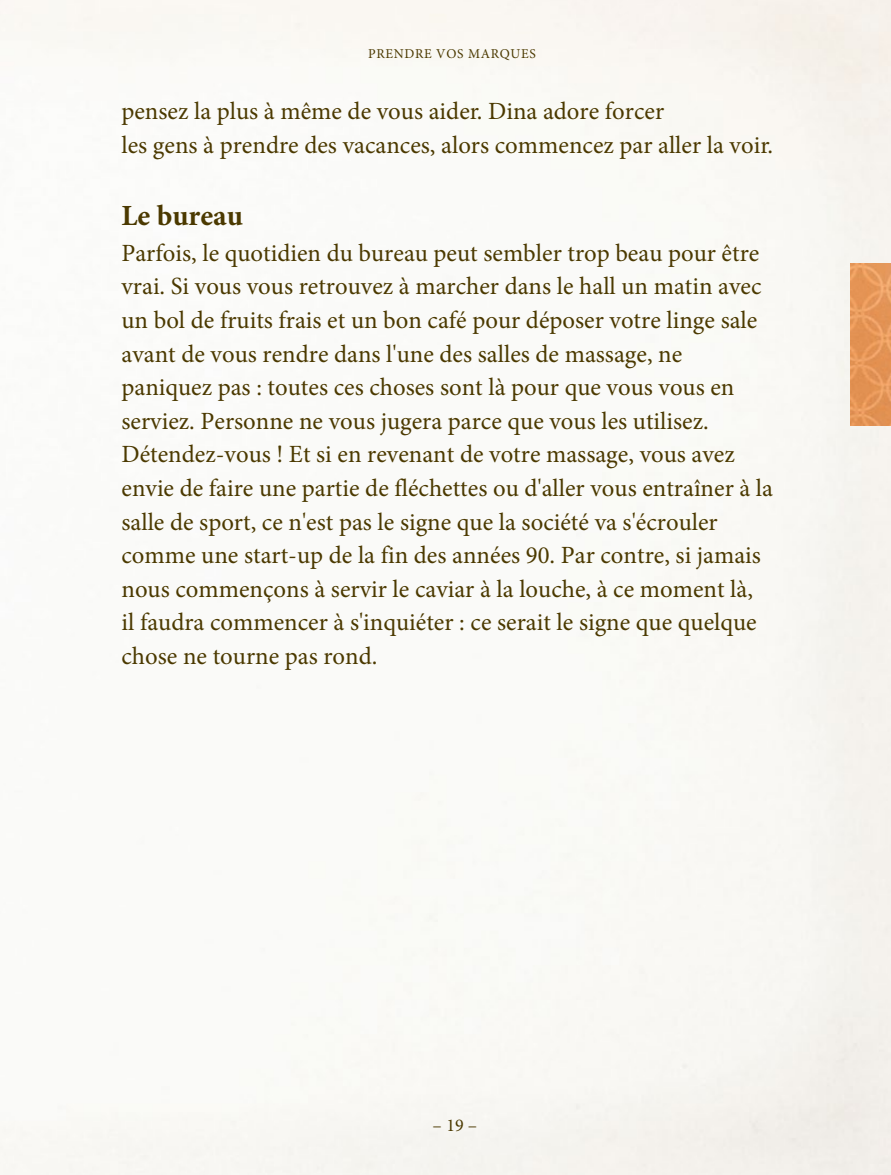
<style>
.page{position:relative;width:891px;height:1175px;background:#fff}
.page>*{position:absolute;margin:0;border:0;box-sizing:border-box;transform-origin:0 0}
.t1{font:700 29.25px "Minion Pro";color:#4b3900}
.t2{font:24.75px/33.5px "Minion Pro";color:#4b3900}
.t3{font:18px "Minion Pro";color:#4b3900}
.t4{font:13.5px "Minion Pro";letter-spacing:.05em;color:#4b3900}
</style>
<div class="page">
<img style="left:0;top:0;width:891px;height:1174px">
<img style="left:850px;top:263px;width:41px;height:162px">
<p class="t4" style="left:368px;top:44px;width:169px">PRENDRE VOS MARQUES</p>
<p class="t2" style="left:122px;top:95px;width:653px">pensez la plus à même de vous aider. Dina adore forcer<br>les gens à prendre des vacances, alors commencez par aller la voir.</p>
<p class="t1" style="left:122px;top:195px;width:123px">Le bureau</p>
<p class="t2" style="left:122px;top:236px;width:653px">Parfois, le quotidien du bureau peut sembler trop beau pour être vrai. Si vous vous retrouvez à marcher dans le hall un matin avec un bol de fruits frais et un bon café pour déposer votre linge sale avant de vous rendre dans l'une des salles de massage, ne paniquez pas : toutes ces choses sont là pour que vous vous en serviez. Personne ne vous jugera parce que vous les utilisez.<br>Détendez-vous ! Et si en revenant de votre massage, vous avez envie de faire une partie de fléchettes ou d'aller vous entraîner à la salle de sport, ce n'est pas le signe que la société va s'écrouler comme une start-up de la fin des années 90. Par contre, si jamais nous commençons à servir le caviar à la louche, à ce moment là,<br>il faudra commencer à s'inquiéter : ce serait le signe que quelque chose ne tourne pas rond.</p>
<p class="t3" style="left:433px;top:1113px;width:46px">– 19 –</p>
</div>
